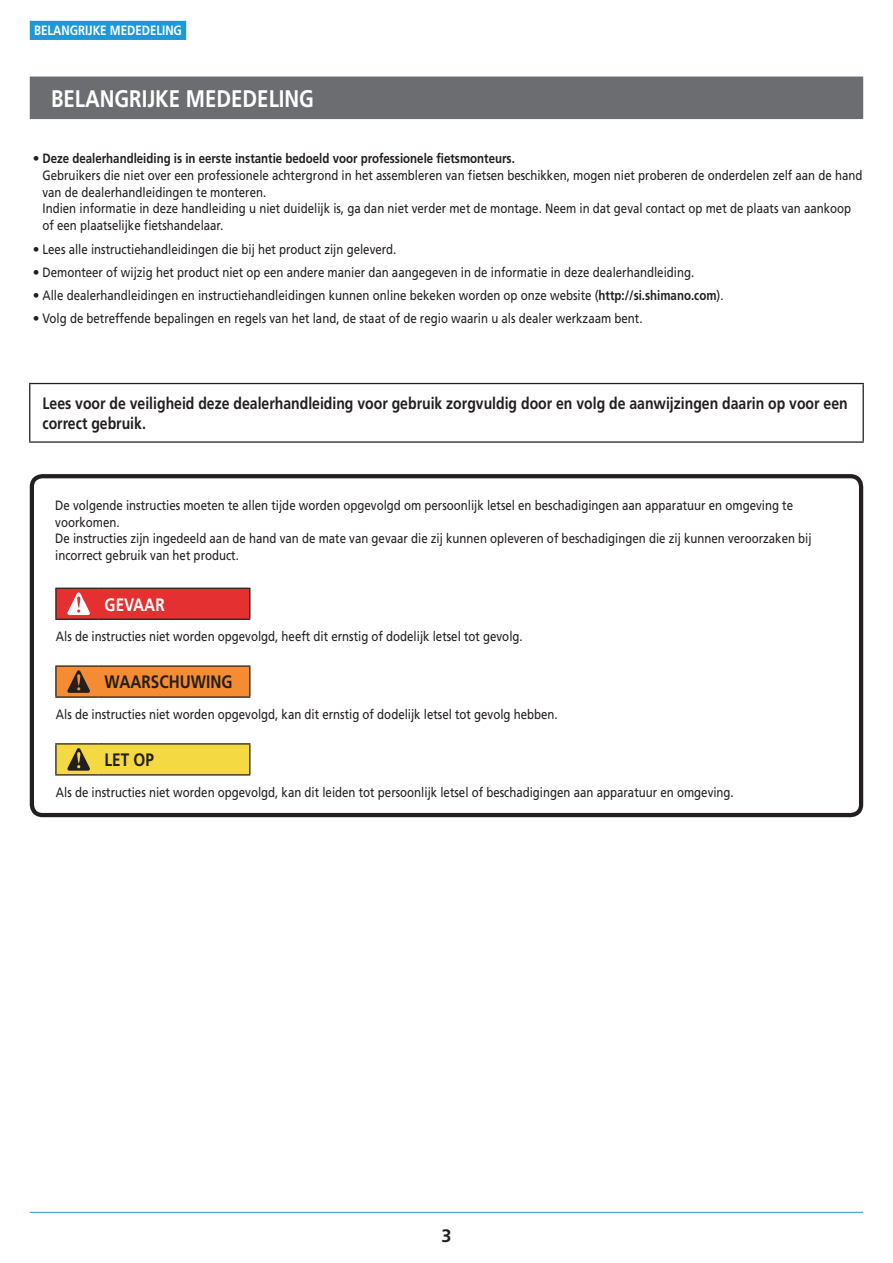
<style>
.page{position:relative;width:893px;height:1263px;background:#fff}
.page>*{position:absolute;margin:0;border:0;box-sizing:border-box;transform-origin:0 0}
.t1{font:700 24px "Frutiger LT Pro";color:#fff;scale:.85 1}
.t2{font:700 18px "Frutiger LT Pro";color:#231f20;scale:.85 1}
.t3{font:700 18px "Frutiger LT Pro";color:#fff;scale:.85 1}
.t4{font:700 18px "Frutiger LT Pro";color:#231f20}
.t5{font:700 16.5px/20.7px "Frutiger LT Pro";color:#231f20;scale:.85 1}
.t6{font:13.5px/16.8px "Frutiger LT Pro";color:#231f20}
.t7{font:13.5px/16.8px "Frutiger LT Pro";color:#231f20;scale:.85 1}
.t8{font:700 13.5px "Frutiger LT Pro";color:#fff;scale:.85 1}
.s1{font-weight:700}
</style>
<div class="page">
<hr style="left:30px;top:1212px;width:833px;height:1px;background:#1d99d6">
<div style="left:30px;top:21px;width:156px;height:19px;background:#1d99d6"></div>
<div style="left:30px;top:77px;width:833px;height:42px;background:#6c6d70"></div>
<hr style="left:29px;top:383px;width:835px;height:1px;background:#231f20">
<hr style="left:29px;top:384px;width:1px;height:57px;background:#231f20">
<hr style="left:863px;top:384px;width:1px;height:57px;background:#231f20">
<hr style="left:29px;top:441px;width:835px;height:2px;background:#231f20">
<hr style="left:55px;top:588px;width:43px;height:1px;background:#231f20">
<hr style="left:55px;top:589px;width:2px;height:30px;background:#231f20">
<hr style="left:55px;top:619px;width:43px;height:1px;background:#231f20">
<hr style="left:98px;top:619px;width:152px;height:1px;background:#231f20">
<hr style="left:55px;top:665px;width:43px;height:2px;background:#231f20">
<hr style="left:55px;top:667px;width:2px;height:29px;background:#231f20">
<hr style="left:98px;top:665px;width:152px;height:2px;background:#231f20">
<hr style="left:55px;top:696px;width:43px;height:2px;background:#231f20">
<hr style="left:98px;top:696px;width:152px;height:2px;background:#231f20">
<hr style="left:55px;top:743px;width:43px;height:1px;background:#231f20">
<hr style="left:55px;top:744px;width:2px;height:30px;background:#231f20">
<hr style="left:98px;top:743px;width:152px;height:1px;background:#231f20">
<hr style="left:55px;top:774px;width:43px;height:1px;background:#231f20">
<svg style="left:56px;top:588px;width:194px;height:31px"></svg>
<svg style="left:56px;top:666px;width:194px;height:31px"></svg>
<svg style="left:56px;top:744px;width:194px;height:31px"></svg>
<div style="left:30px;top:474px;width:833px;height:343px;border:4px solid #231f20;border-radius:11px"></div>
<p class="t8" style="left:34px;top:22px;width:176px">BELANGRIJKE MEDEDELING</p>
<h1 class="t1" style="left:51px;top:84px;width:311px">BELANGRIJKE MEDEDELING</h1>
<p class="t6" style="left:43px;top:150px;width:821px;text-indent:-10px">• <span class="s1">Deze dealerhandleiding is in eerste instantie bedoeld voor professionele fietsmonteurs.<br></span>Gebruikers die niet over een professionele achtergrond in het assembleren van fietsen beschikken, mogen niet proberen de onderdelen zelf aan de hand van de dealerhandleidingen te monteren.<br>Indien informatie in deze handleiding u niet duidelijk is, ga dan niet verder met de montage. Neem in dat geval contact op met de plaats van aankoop of een plaatselijke fietshandelaar.</p>
<p class="t6" style="left:33px;top:241px;width:365px">• Lees alle instructiehandleidingen die bij het product zijn geleverd.</p>
<p class="t6" style="left:33px;top:264px;width:663px">• Demonteer of wijzig het product niet op een andere manier dan aangegeven in de informatie in deze dealerhandleiding.</p>
<p class="t6" style="left:33px;top:287px;width:692px">• Alle dealerhandleidingen en instructiehandleidingen kunnen online bekeken worden op onze website (<span class="s1">http://si.shimano.com</span>).</p>
<p class="t6" style="left:33px;top:310px;width:611px">• Volg de betreffende bepalingen en regels van het land, de staat of de regio waarin u als dealer werkzaam bent.</p>
<p class="t5" style="left:43px;top:393px;width:949px">Lees voor de veiligheid deze dealerhandleiding voor gebruik zorgvuldig door en volg de aanwijzingen daarin op voor een correct gebruik.</p>
<p class="t7" style="left:55px;top:497px;width:891px">De volgende instructies moeten te allen tijde worden opgevolgd om persoonlijk letsel en beschadigingen aan apparatuur en omgeving te voorkomen.<br>De instructies zijn ingedeeld aan de hand van de mate van gevaar die zij kunnen opleveren of beschadigingen die zij kunnen veroorzaken bij incorrect gebruik van het product.</p>
<h2 class="t3" style="left:105px;top:594px;width:72px">GEVAAR</h2>
<p class="t7" style="left:56px;top:628px;width:551px">Als de instructies niet worden opgevolgd, heeft dit ernstig of dodelijk letsel tot gevolg.</p>
<h2 class="t2" style="left:105px;top:671px;width:152px">WAARSCHUWING</h2>
<p class="t7" style="left:56px;top:706px;width:592px">Als de instructies niet worden opgevolgd, kan dit ernstig of dodelijk letsel tot gevolg hebben.</p>
<h2 class="t2" style="left:105px;top:749px;width:60px">LET OP</h2>
<p class="t7" style="left:56px;top:783px;width:799px">Als de instructies niet worden opgevolgd, kan dit leiden tot persoonlijk letsel of beschadigingen aan apparatuur en omgeving.</p>
<h2 class="t4" style="left:441px;top:1225px;width:12px">3</h2>
</div>
